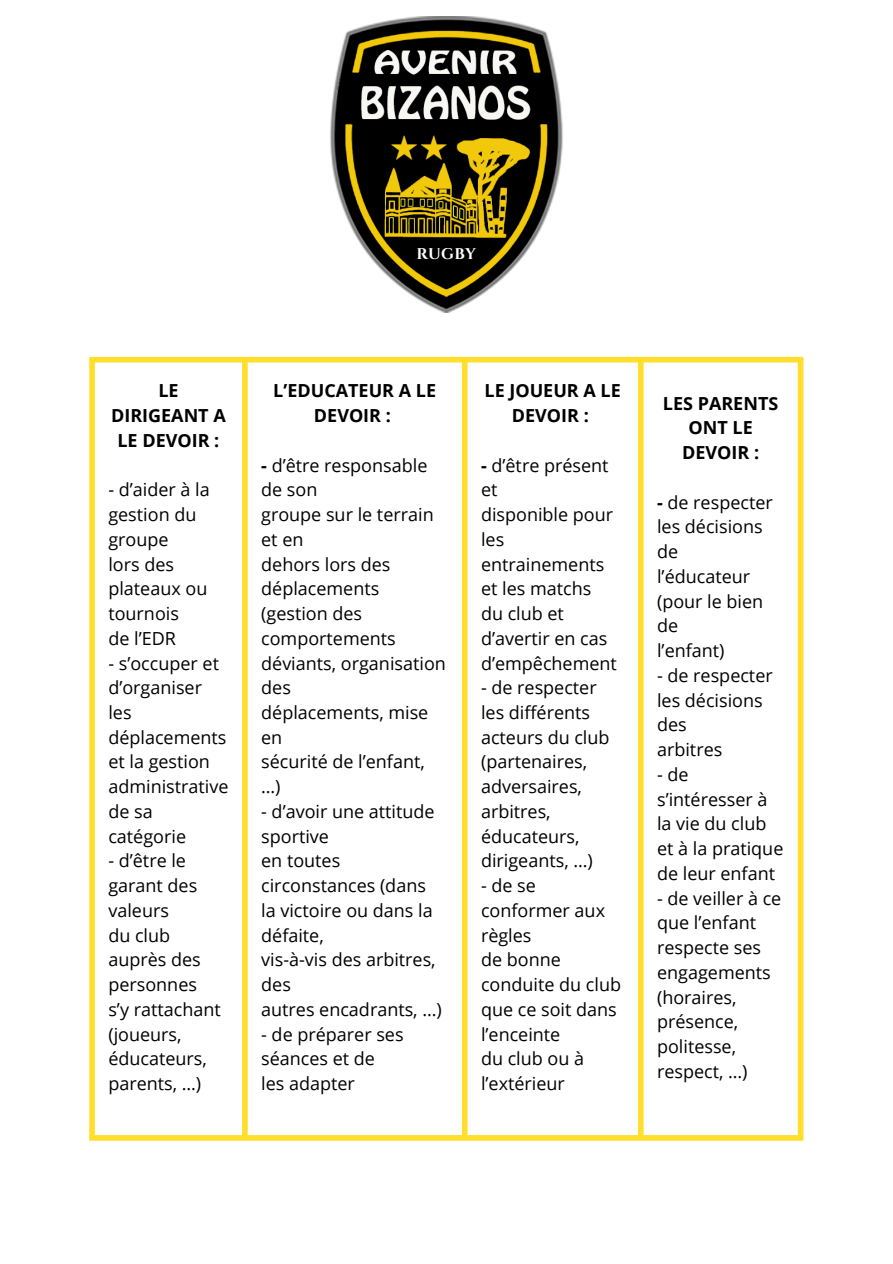
<style>
.page{position:relative;width:893px;height:1264px;background:#fff}
.page>*{position:absolute;margin:0;border:0;box-sizing:border-box;transform-origin:0 0}
.t1{font:18px/24.8px "Open Sans";color:#000}
.t2{font:700 18px/24.8px "Open Sans";color:#000;text-align:center}
.t3{font:700 15.45px "Cinzel";letter-spacing:.02em;color:#fff}
.s1{font-weight:700}
</style>
<div class="page">
<div style="left:89px;top:362px;width:6px;height:773px;background:#ffdf2b"></div>
<div style="left:242px;top:362px;width:6px;height:773px;background:#ffdf2b"></div>
<div style="left:462px;top:362px;width:5px;height:773px;background:#ffdf2b"></div>
<div style="left:638px;top:362px;width:5px;height:773px;background:#ffdf2b"></div>
<div style="left:797px;top:362px;width:6px;height:773px;background:#ffdf2b"></div>
<div style="left:89px;top:357px;width:714px;height:5px;background:#ffdf2b"></div>
<div style="left:89px;top:1135px;width:714px;height:5px;background:#ffdf2b"></div>
<img style="left:330px;top:17px;width:233px;height:295px">
<p class="t3" style="left:416px;top:244px;width:61px">RUGBY</p>
<p class="t2" style="left:111px;top:378px;width:116px">LE<br>DIRIGEANT A<br>LE DEVOIR :</p>
<p class="t1" style="left:108px;top:477px;width:103px">- d’aider à la gestion du groupe<br>lors des plateaux ou tournois<br>de l’EDR</p>
<p class="t1" style="left:108px;top:650px;width:122px">- s’occuper et d’organiser les déplacements et la gestion administrative de sa catégorie</p>
<p class="t1" style="left:108px;top:848px;width:114px">- d’être le garant des valeurs<br>du club auprès des personnes s’y rattachant (joueurs, éducateurs, parents, …)</p>
<p class="t2" style="left:273px;top:378px;width:164px">L’EDUCATEUR A LE<br>DEVOIR :</p>
<p class="t1" style="left:261px;top:452px;width:186px"><span class="s1">-</span> d’être responsable de son<br>groupe sur le terrain et en<br>dehors lors des déplacements (gestion des comportements déviants, organisation des<br>déplacements, mise en<br>sécurité de l’enfant, …)</p>
<p class="t1" style="left:261px;top:798px;width:182px">- d’avoir une attitude sportive<br>en toutes circonstances (dans la victoire ou dans la défaite,<br>vis-à-vis des arbitres, des<br>autres encadrants, …)</p>
<p class="t1" style="left:261px;top:1021px;width:144px">- de préparer ses séances et de<br>les adapter</p>
<p class="t2" style="left:484px;top:378px;width:138px">LE JOUEUR A LE<br>DEVOIR :</p>
<p class="t1" style="left:481px;top:452px;width:137px"><span class="s1">-</span> d’être présent et<br>disponible pour les entrainements et les matchs du club et d’avertir en cas d’empêchement</p>
<p class="t1" style="left:481px;top:675px;width:130px">- de respecter les différents acteurs du club (partenaires, adversaires, arbitres, éducateurs, dirigeants, …)</p>
<p class="t1" style="left:481px;top:872px;width:141px">- de se conformer aux règles<br>de bonne conduite du club que ce soit dans l’enceinte<br>du club ou à l’extérieur</p>
<p class="t2" style="left:663px;top:390px;width:117px">LES PARENTS<br>ONT LE<br>DEVOIR :</p>
<p class="t1" style="left:657px;top:489px;width:117px"><span class="s1">-</span> de respecter les décisions de l’éducateur (pour le bien de<br>l’enfant)</p>
<p class="t1" style="left:657px;top:662px;width:117px">- de respecter les décisions des<br>arbitres</p>
<p class="t1" style="left:657px;top:761px;width:128px">- de s’intéresser à la vie du club et à la pratique de leur enfant</p>
<p class="t1" style="left:657px;top:885px;width:126px">- de veiller à ce que l’enfant respecte ses engagements (horaires, présence, politesse, respect, …)</p>
</div>
